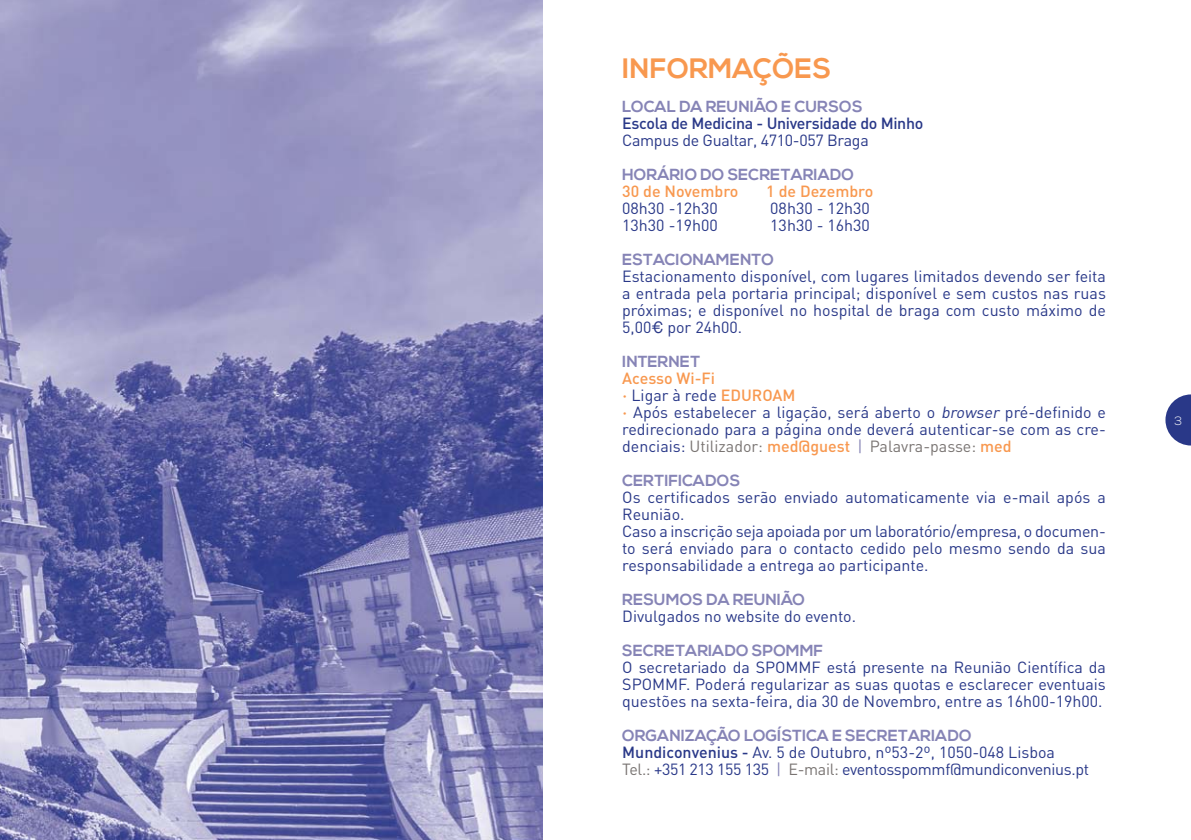
<style>
.page{position:relative;width:1191px;height:840px;background:#fff}
.page>*{position:absolute;margin:0;border:0;box-sizing:border-box;transform-origin:0 0}
.t1{font:700 28px "Nexa";letter-spacing:.005em;color:#f8984f}
.t2{font:16px/17px "DIN";color:#293888;text-align:justify}
.t3{font:700 16px "Nexa";color:#8684b6}
.t4{font:16px/17px "DIN";letter-spacing:-.02em;color:#293888}
.t5{font:500 16px "DIN";letter-spacing:-.02em;color:#293888}
.t6{font:500 16px "DIN";color:#f8984f}
.t7{font:300 12px "Nexa";color:#fff}
.s1{font-family:"Helvetica"}
.s2{font-weight:500;color:#f8984f}
.s3{font-family:"Mic 32";font-weight:700;color:#f8984f}
.s4{font-style:italic}
.s5{color:#797472}
.s6{color:#8684b6}
.s7{font-weight:500}
</style>
<div class="page">
<img style="left:0;top:0;width:543px;height:839px">
<svg style="left:1165px;top:394px;width:26px;height:51px"></svg>
<h1 class="t1" style="left:622px;top:52px;width:210px">INFORMAÇÕES</h1>
<p class="t3" style="left:622px;top:97px;width:242px">LOCAL DA REUNIÃO E CURSOS</p>
<p class="t5" style="left:622px;top:113px;width:303px">Escola de Medicina - Universidade do Minho</p>
<p class="t4" style="left:622px;top:131px;width:248px">Campus de Gualtar, 4710-057 Braga</p>
<p class="t3" style="left:622px;top:165px;width:233px">HORÁRIO DO SECRETARIADO</p>
<p class="t6" style="left:622px;top:181px;width:118px">30 de Novembro</p>
<p class="t6" style="left:766px;top:181px;width:109px">1 de Dezembro</p>
<p class="t2" style="left:622px;top:199px;width:97px">08h30 -12h30</p>
<p class="t2" style="left:770px;top:199px;width:101px">08h30 - 12h30</p>
<p class="t2" style="left:622px;top:216px;width:97px">13h30 -19h00</p>
<p class="t2" style="left:770px;top:216px;width:101px">13h30 - 16h30</p>
<p class="t3" style="left:622px;top:250px;width:153px">ESTACIONAMENTO</p>
<p class="t2" style="left:622px;top:267px;width:485px">Estacionamento disponível, com lugares limitados devendo ser feita a entrada pela portaria principal; disponível e sem custos nas ruas próximas; e disponível no hospital de braga com custo máximo de 5,00<span class="s1">€</span> por 24h00.</p>
<p class="t3" style="left:622px;top:352px;width:80px">INTERNET</p>
<p class="t2" style="left:622px;top:369px;width:485px;text-align:left"><span class="s2">Acesso Wi-Fi<br></span><span class="s3">·</span> Ligar à rede <span class="s2">EDUROAM<br></span><span class="s3">·</span> Após estabelecer a ligação, será aberto o <span class="s4">browser</span> pré-definido e redirecionado para a página onde deverá autenticar-se com as cre&shy;denciais: <span class="s5">Utilizador:</span> <span class="s2">med@guest</span> <span class="s6">|</span> <span class="s5">Palavra-passe:</span> <span class="s2">med</span></p>
<p class="t3" style="left:622px;top:471px;width:119px">CERTIFICADOS</p>
<p class="t2" style="left:622px;top:488px;width:485px;text-align:left">Os certificados serão enviado automaticamente via e-mail após a Reunião.<br>Caso a inscrição seja apoiada por um laboratório/empresa, o documen&shy;to será enviado para o contacto cedido pelo mesmo sendo da sua responsabilidade a entrega ao participante.</p>
<p class="t3" style="left:622px;top:590px;width:184px">RESUMOS DA REUNIÃO</p>
<p class="t2" style="left:622px;top:607px;width:235px">Divulgados no website do evento.</p>
<p class="t3" style="left:622px;top:641px;width:202px">SECRETARIADO SPOMMF</p>
<p class="t2" style="left:622px;top:658px;width:485px">O secretariado da SPOMMF está presente na Reunião Científica da SPOMMF. Poderá regularizar as suas quotas e esclarecer eventuais questões na sexta-feira, dia 30 de Novembro, entre as 16h00-19h00.</p>
<p class="t3" style="left:622px;top:726px;width:351px">ORGANIZAÇÃO LOGÍSTICA E SECRETARIADO</p>
<p class="t4" style="left:622px;top:743px;width:468px"><span class="s7">Mundiconvenius -</span> Av. 5 de Outubro, nº53-2º, 1050-048 Lisboa<br><span class="s5">Tel.:</span> +351 213 155 135 <span class="s6">|</span> <span class="s5">E-mail:</span> eventosspommf@mundiconvenius.pt</p>
<p class="t7" style="left:1174px;top:414px;width:9px">3</p>
</div>
